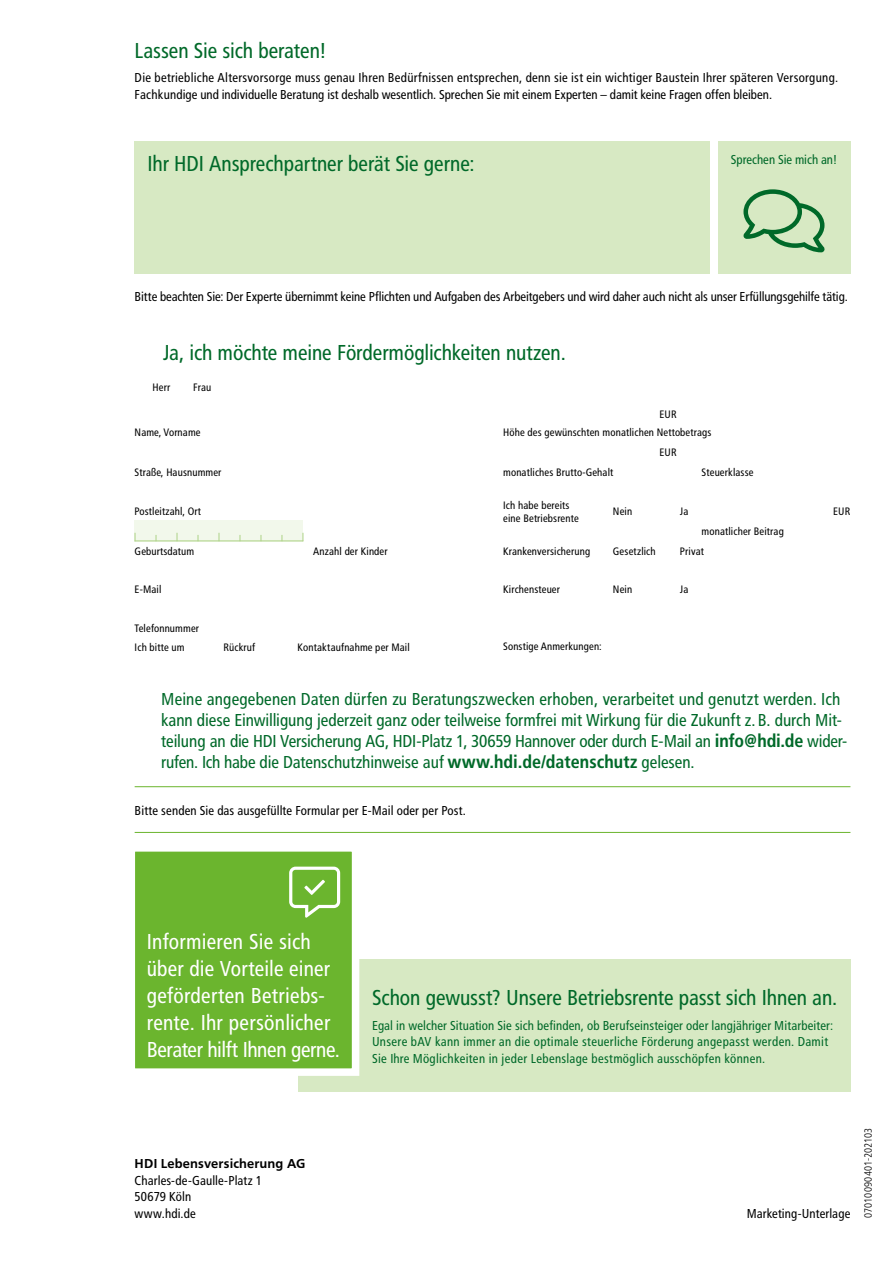
<style>
.page{position:relative;width:893px;height:1263px;background:#fff}
.page>*{position:absolute;margin:0;border:0;box-sizing:border-box;transform-origin:0 0}
.t1{font:22.5px "HDI Gerling Sans Cond Regular";letter-spacing:-.005em;color:#006929}
.t2{font:22.5px/27px "HDI Gerling Sans Cond Regular";letter-spacing:.005em;color:#fff}
.t3{font:18px/21px "HDI Gerling Sans Cond Regular";letter-spacing:-.005em;color:#006929}
.t4{font:13.5px/16.5px "HDI Gerling Sans Cond Regular";color:#000}
.t5{font:13.5px/16.5px "HDI Gerling Sans Cond Regular";letter-spacing:.015em;color:#006929}
.t6{font:13.5px "HDI Gerling Sans Bold";letter-spacing:.01em;color:#000}
.t7{font:13.5px "HDI Gerling Sans Cond Regular";letter-spacing:-.005em;color:#006929}
.t8{font:11.25px/13.5px "HDI Gerling Sans Cond Regular";letter-spacing:.01em;color:#000}
.t9{font:10.5px "HDI Gerling Sans Cond Light";letter-spacing:-.005em;color:#000}
.s1{font-family:"HDI Gerling Sans Cond Bold"}
</style>
<div class="page">
<div style="left:298px;top:959px;width:552px;height:133px;background:#d7e9c3"></div>
<svg style="left:135px;top:851px;width:225px;height:225px;background:#75ba3c"></svg>
<svg style="left:289px;top:867px;width:51px;height:51px"></svg>
<div style="left:135px;top:141px;width:575px;height:133px;background:#d7e9c3"></div>
<div style="left:718px;top:141px;width:132px;height:133px;background:#d7e9c3"></div>
<svg style="left:743px;top:189px;width:82px;height:63px"></svg>
<hr style="left:135px;top:786px;width:715px;height:1px;background:#6bb52e">
<hr style="left:135px;top:832px;width:715px;height:1px;background:#6bb52e">
<div style="left:135px;top:520px;width:168px;height:21px;background:#f2f8eb"></div>
<hr style="left:135px;top:540px;width:168px;height:1px;background:#add287">
<h1 class="t1" style="left:135px;top:38px;width:194px">Lassen Sie sich beraten!</h1>
<p class="t4" style="left:135px;top:70px;width:705px">Die betriebliche Altersvorsorge muss genau Ihren Bedürfnissen entsprechen, denn sie ist ein wichtiger Baustein Ihrer späteren Versorgung.<br>Fachkundige und individuelle Beratung ist deshalb wesentlich. Sprechen Sie mit einem Experten – damit keine Fragen offen bleiben.</p>
<h1 class="t1" style="left:147px;top:151px;width:329px">Ihr HDI Ansprechpartner berät Sie gerne:</h1>
<p class="t7" style="left:731px;top:152px;width:108px">Sprechen Sie mich an!</p>
<p class="t4" style="left:135px;top:288px;width:715px">Bitte beachten Sie: Der Experte übernimmt keine Pflichten und Aufgaben des Arbeitgebers und wird daher auch nicht als unser Erfüllungsgehilfe tätig.</p>
<h1 class="t1" style="left:163px;top:340px;width:405px">Ja, ich möchte meine Fördermöglichkeiten nutzen.</h1>
<p class="t8" style="left:153px;top:380px;width:19px">Herr</p>
<p class="t8" style="left:193px;top:380px;width:20px">Frau</p>
<p class="t8" style="left:659px;top:407px;width:19px">EUR</p>
<p class="t8" style="left:659px;top:446px;width:19px">EUR</p>
<p class="t8" style="left:135px;top:426px;width:68px">Name, Vorname</p>
<p class="t8" style="left:503px;top:426px;width:210px">Höhe des gewünschten monatlichen Nettobetrags</p>
<p class="t8" style="left:135px;top:465px;width:88px">Straße, Hausnummer</p>
<p class="t8" style="left:503px;top:465px;width:112px">monatliches Brutto-Gehalt</p>
<p class="t8" style="left:702px;top:465px;width:53px">Steuerklasse</p>
<p class="t8" style="left:135px;top:504px;width:68px">Postleitzahl, Ort</p>
<p class="t8" style="left:503px;top:545px;width:88px">Krankenversicherung</p>
<p class="t8" style="left:135px;top:583px;width:28px">E-Mail</p>
<p class="t8" style="left:135px;top:622px;width:66px">Telefonnummer</p>
<p class="t8" style="left:503px;top:498px;width:77px">Ich habe bereits eine Betriebsrente</p>
<p class="t8" style="left:833px;top:505px;width:19px">EUR</p>
<p class="t8" style="left:702px;top:524px;width:84px">monatlicher Beitrag</p>
<p class="t8" style="left:613px;top:505px;width:21px">Nein</p>
<p class="t8" style="left:680px;top:505px;width:10px">Ja</p>
<p class="t8" style="left:613px;top:545px;width:44px">Gesetzlich</p>
<p class="t8" style="left:680px;top:545px;width:26px">Privat</p>
<p class="t8" style="left:613px;top:583px;width:21px">Nein</p>
<p class="t8" style="left:680px;top:583px;width:10px">Ja</p>
<p class="t8" style="left:135px;top:544px;width:61px">Geburtsdatum</p>
<p class="t8" style="left:313px;top:545px;width:76px">Anzahl der Kinder</p>
<p class="t8" style="left:503px;top:583px;width:58px">Kirchensteuer</p>
<p class="t8" style="left:135px;top:640px;width:51px">Ich bitte um</p>
<p class="t8" style="left:223px;top:640px;width:33px">Rückruf</p>
<p class="t8" style="left:297px;top:640px;width:114px">Kontaktaufnahme per Mail</p>
<p class="t8" style="left:503px;top:640px;width:100px">Sonstige Anmerkungen:</p>
<p class="t3" style="left:161px;top:689px;width:688px">Meine angegebenen Daten dürfen zu Beratungszwecken erhoben, verarbeitet und genutzt werden. Ich kann diese Einwilligung jederzeit ganz oder teilweise formfrei mit Wirkung für die Zukunft z. B. durch Mit&shy;teilung an die HDI Versicherung AG, HDI-Platz 1, 30659 Hannover oder durch E-Mail an <span class="s1">info@hdi.de</span> wider&shy;rufen. Ich habe die Datenschutzhinweise auf <span class="s1">www.hdi.de/datenschutz</span> gelesen.</p>
<p class="t4" style="left:135px;top:802px;width:333px">Bitte senden Sie das ausgefüllte Formular per E-Mail oder per Post.</p>
<h1 class="t2" style="left:147px;top:928px;width:195px">Informieren Sie sich über die Vorteile einer geförderten Betriebs&shy;rente. Ihr persönlicher<br>Berater hilft Ihnen gerne.</h1>
<p class="t6" style="left:135px;top:1156px;width:172px">HDI Lebensversicherung AG</p>
<p class="t4" style="left:135px;top:1172px;width:129px">Charles-de-Gaulle-Platz 1<br>50679 Köln<br>www.hdi.de</p>
<h1 class="t1" style="left:372px;top:985px;width:467px">Schon gewusst? Unsere Betriebsrente passt sich Ihnen an.</h1>
<p class="t5" style="left:372px;top:1017px;width:463px">Egal in welcher Situation Sie sich befinden, ob Berufseinsteiger oder langjähriger Mitarbeiter:<br>Unsere bAV kann immer an die optimale steuerliche Förderung angepasst werden. Damit<br>Sie Ihre Möglichkeiten in jeder Lebenslage bestmöglich ausschöpfen können.</p>
<p class="t4" style="left:747px;top:1205px;width:105px">Marketing-Unterlage</p>
<p class="t9" style="left:862px;top:1217px;width:91px;rotate:-90deg">07010090401-202103</p>
</div>
